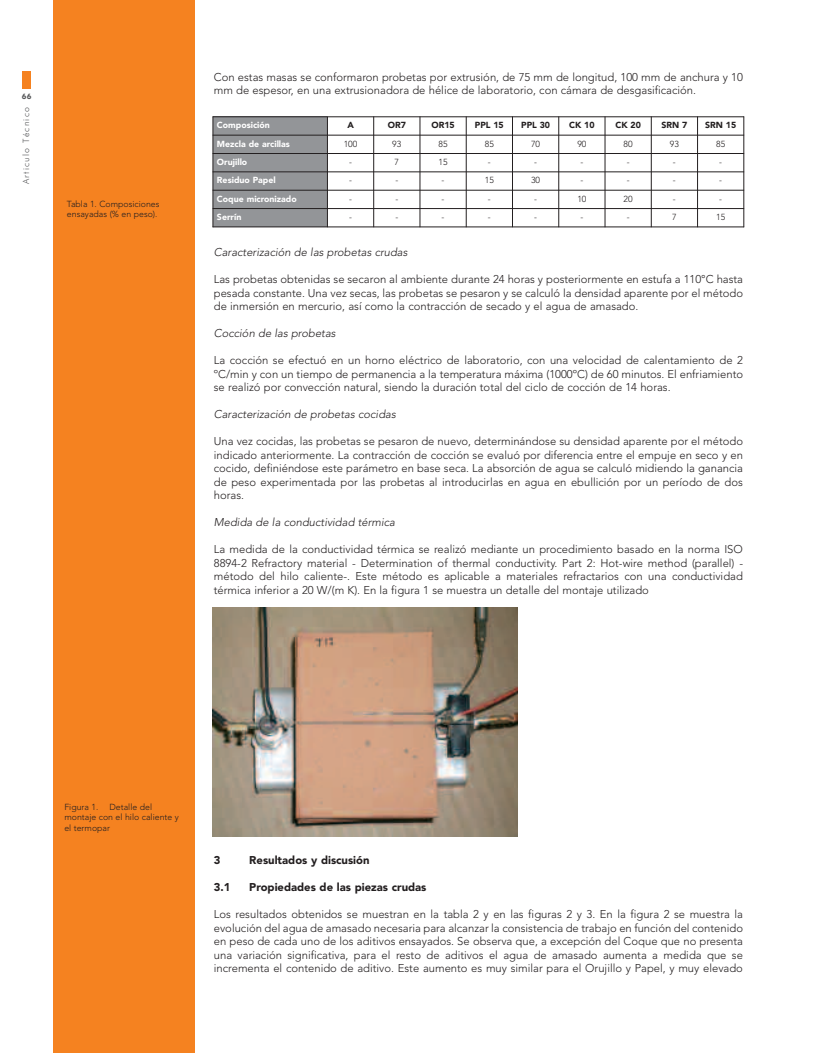
<style>
.page{position:relative;width:815px;height:1053px;background:#fff}
.page>*{position:absolute;margin:0;border:0;box-sizing:border-box;transform-origin:0 0}
.t1{font:300 11.25px/13.5px "Avenir";color:#231f20;text-align:justify}
.t2{font:italic 300 11.25px "Avenir";color:#231f20}
.t3{font:900 11.25px "Avenir";color:#231f20}
.t4{font:300 8.75px/10.5px "Avenir";color:#231f20}
.t5{font:900 8.75px "Avenir";color:#fff}
.t6{font:900 8.75px "Avenir";color:#231f20}
.t7{font:300 8.75px "Futura BT";letter-spacing:.14em;color:#57585a}
.t8{font:700 7.5px "Futura BT";color:#57585a}
</style>
<div class="page">
<div style="left:213px;top:116px;width:114px;height:19px;background:#939598"></div>
<div style="left:213px;top:135px;width:114px;height:18px;background:#939598"></div>
<div style="left:213px;top:153px;width:114px;height:19px;background:#939598"></div>
<div style="left:213px;top:172px;width:114px;height:18px;background:#939598"></div>
<div style="left:213px;top:190px;width:114px;height:18px;background:#939598"></div>
<div style="left:213px;top:208px;width:114px;height:19px;background:#939598"></div>
<hr style="left:213px;top:116px;width:1px;height:111px;background:#231f20">
<hr style="left:327px;top:116px;width:1px;height:111px;background:#231f20">
<hr style="left:373px;top:116px;width:1px;height:111px;background:#231f20">
<hr style="left:420px;top:116px;width:1px;height:111px;background:#231f20">
<hr style="left:466px;top:116px;width:1px;height:111px;background:#231f20">
<hr style="left:512px;top:116px;width:1px;height:111px;background:#231f20">
<hr style="left:558px;top:116px;width:1px;height:111px;background:#231f20">
<hr style="left:605px;top:116px;width:1px;height:111px;background:#231f20">
<hr style="left:651px;top:116px;width:1px;height:111px;background:#231f20">
<hr style="left:697px;top:116px;width:1px;height:111px;background:#231f20">
<hr style="left:743px;top:116px;width:1px;height:111px;background:#231f20">
<hr style="left:213px;top:116px;width:531px;height:1px;background:#231f20">
<hr style="left:213px;top:135px;width:531px;height:1px;background:#231f20">
<hr style="left:213px;top:153px;width:531px;height:1px;background:#231f20">
<hr style="left:213px;top:171px;width:531px;height:1px;background:#231f20">
<hr style="left:213px;top:190px;width:531px;height:1px;background:#231f20">
<hr style="left:213px;top:208px;width:531px;height:1px;background:#231f20">
<hr style="left:213px;top:226px;width:531px;height:1px;background:#231f20">
<div style="left:53px;top:0;width:142px;height:1052px;background:#f58220"></div>
<div style="left:22px;top:71px;width:9px;height:18px;background:#f58220"></div>
<img style="left:213px;top:607px;width:305px;height:229px">
<p class="t8" style="left:22px;top:94px;width:11px">66</p>
<p class="t7" style="left:22px;top:184px;width:78px;rotate:-90deg">Articulo Técnico</p>
<p class="t4" style="left:67px;top:199px;width:94px">Tabla 1. Composiciones ensayadas (% en peso).</p>
<p class="t1" style="left:214px;top:71px;width:531px">Con estas masas se conformaron probetas por extrusión, de 75 mm de longitud, 100 mm de anchura y 10 mm de espesor, en una extrusionadora de hélice de laboratorio, con cámara de desgasificación.</p>
<p class="t5" style="left:217px;top:122px;width:54px">Composición</p>
<p class="t6" style="left:347px;top:122px;width:8px">A</p>
<p class="t6" style="left:388px;top:122px;width:20px">OR7</p>
<p class="t6" style="left:431px;top:122px;width:25px">OR15</p>
<p class="t6" style="left:475px;top:122px;width:30px">PPL 15</p>
<p class="t6" style="left:521px;top:122px;width:30px">PPL 30</p>
<p class="t6" style="left:569px;top:122px;width:27px">CK 10</p>
<p class="t6" style="left:615px;top:122px;width:27px">CK 20</p>
<p class="t6" style="left:661px;top:122px;width:27px">SRN 7</p>
<p class="t6" style="left:705px;top:122px;width:33px">SRN 15</p>
<p class="t5" style="left:217px;top:140px;width:74px">Mezcla de arcillas</p>
<p class="t4" style="left:344px;top:139px;width:15px">100</p>
<p class="t4" style="left:392px;top:139px;width:11px">93</p>
<p class="t4" style="left:439px;top:139px;width:11px">85</p>
<p class="t4" style="left:485px;top:139px;width:11px">85</p>
<p class="t4" style="left:531px;top:139px;width:11px">70</p>
<p class="t4" style="left:577px;top:139px;width:11px">90</p>
<p class="t4" style="left:624px;top:139px;width:11px">80</p>
<p class="t4" style="left:670px;top:139px;width:11px">93</p>
<p class="t4" style="left:716px;top:139px;width:11px">85</p>
<p class="t5" style="left:217px;top:158px;width:32px">Orujillo</p>
<p class="t4" style="left:349px;top:157px;width:4px">-</p>
<p class="t4" style="left:395px;top:157px;width:6px">7</p>
<p class="t4" style="left:439px;top:157px;width:11px">15</p>
<p class="t4" style="left:488px;top:157px;width:4px">-</p>
<p class="t4" style="left:534px;top:157px;width:4px">-</p>
<p class="t4" style="left:580px;top:157px;width:4px">-</p>
<p class="t4" style="left:627px;top:157px;width:4px">-</p>
<p class="t4" style="left:673px;top:157px;width:4px">-</p>
<p class="t4" style="left:719px;top:157px;width:4px">-</p>
<p class="t5" style="left:217px;top:177px;width:60px">Residuo Papel</p>
<p class="t4" style="left:349px;top:176px;width:4px">-</p>
<p class="t4" style="left:395px;top:176px;width:4px">-</p>
<p class="t4" style="left:442px;top:176px;width:4px">-</p>
<p class="t4" style="left:485px;top:176px;width:11px">15</p>
<p class="t4" style="left:531px;top:176px;width:11px">30</p>
<p class="t4" style="left:580px;top:176px;width:4px">-</p>
<p class="t4" style="left:627px;top:176px;width:4px">-</p>
<p class="t4" style="left:673px;top:176px;width:4px">-</p>
<p class="t4" style="left:719px;top:176px;width:4px">-</p>
<p class="t5" style="left:217px;top:195px;width:81px">Coque micronizado</p>
<p class="t4" style="left:349px;top:194px;width:4px">-</p>
<p class="t4" style="left:395px;top:194px;width:4px">-</p>
<p class="t4" style="left:442px;top:194px;width:4px">-</p>
<p class="t4" style="left:488px;top:194px;width:4px">-</p>
<p class="t4" style="left:534px;top:194px;width:4px">-</p>
<p class="t4" style="left:577px;top:194px;width:11px">10</p>
<p class="t4" style="left:624px;top:194px;width:11px">20</p>
<p class="t4" style="left:673px;top:194px;width:4px">-</p>
<p class="t4" style="left:719px;top:194px;width:4px">-</p>
<p class="t5" style="left:217px;top:213px;width:26px">Serrín</p>
<p class="t4" style="left:349px;top:212px;width:4px">-</p>
<p class="t4" style="left:395px;top:212px;width:4px">-</p>
<p class="t4" style="left:442px;top:212px;width:4px">-</p>
<p class="t4" style="left:488px;top:212px;width:4px">-</p>
<p class="t4" style="left:534px;top:212px;width:4px">-</p>
<p class="t4" style="left:580px;top:212px;width:4px">-</p>
<p class="t4" style="left:627px;top:212px;width:4px">-</p>
<p class="t4" style="left:672px;top:212px;width:6px">7</p>
<p class="t4" style="left:716px;top:212px;width:11px">15</p>
<p class="t2" style="left:214px;top:248px;width:195px">Caracterización de las probetas crudas</p>
<p class="t1" style="left:214px;top:273px;width:531px">Las probetas obtenidas se secaron al ambiente durante 24 horas y posteriormente en estufa a 110°C hasta pesada constante. Una vez secas, las probetas se pesaron y se calculó la densidad aparente por el método de inmersión en mercurio, así como la contracción de secado y el agua de amasado.</p>
<p class="t2" style="left:214px;top:329px;width:123px">Cocción de las probetas</p>
<p class="t1" style="left:214px;top:354px;width:531px">La cocción se efectuó en un horno eléctrico de laboratorio, con una velocidad de calentamiento de 2 ºC/min y con un tiempo de permanencia a la temperatura máxima (1000ºC) de 60 minutos. El enfriamiento se realizó por convección natural, siendo la duración total del ciclo de cocción de 14 horas.</p>
<p class="t2" style="left:214px;top:410px;width:183px">Caracterización de probetas cocidas</p>
<p class="t1" style="left:214px;top:435px;width:531px">Una vez cocidas, las probetas se pesaron de nuevo, determinándose su densidad aparente por el método indicado anteriormente. La contracción de cocción se evaluó por diferencia entre el empuje en seco y en cocido, definiéndose este parámetro en base seca. La absorción de agua se calculó midiendo la ganancia de peso experimentada por las probetas al introducirlas en agua en ebullición por un período de dos horas.</p>
<p class="t2" style="left:214px;top:518px;width:183px">Medida de la conductividad térmica</p>
<p class="t1" style="left:214px;top:543px;width:531px">La medida de la conductividad térmica se realizó mediante un procedimiento basado en la norma ISO 8894-2 Refractory material - Determination of thermal conductivity. Part 2: Hot-wire method (parallel) - método del hilo caliente-. Este método es aplicable a materiales refractarios con una conductividad térmica inferior a 20 W/(m K). En la figura 1 se muestra un detalle del montaje utilizado</p>
<p class="t4" style="left:64px;top:801px;width:116px;text-indent:45px">Detalle del montaje con el hilo caliente y el termopar</p>
<p class="t4" style="left:64px;top:801px;width:35px">Figura 1.</p>
<p class="t3" style="left:214px;top:855px;width:8px">3</p>
<p class="t3" style="left:249px;top:855px;width:122px">Resultados y discusión</p>
<p class="t3" style="left:214px;top:882px;width:18px">3.1</p>
<p class="t3" style="left:249px;top:882px;width:179px">Propiedades de las piezas crudas</p>
<p class="t1" style="left:214px;top:908px;width:531px">Los resultados obtenidos se muestran en la tabla 2 y en las figuras 2 y 3. En la figura 2 se muestra la evolución del agua de amasado necesaria para alcanzar la consistencia de trabajo en función del contenido en peso de cada uno de los aditivos ensayados. Se observa que, a excepción del Coque que no presenta una variación significativa, para el resto de aditivos el agua de amasado aumenta a medida que se incrementa el contenido de aditivo. Este aumento es muy similar para el Orujillo y Papel, y muy elevado</p>
</div>
